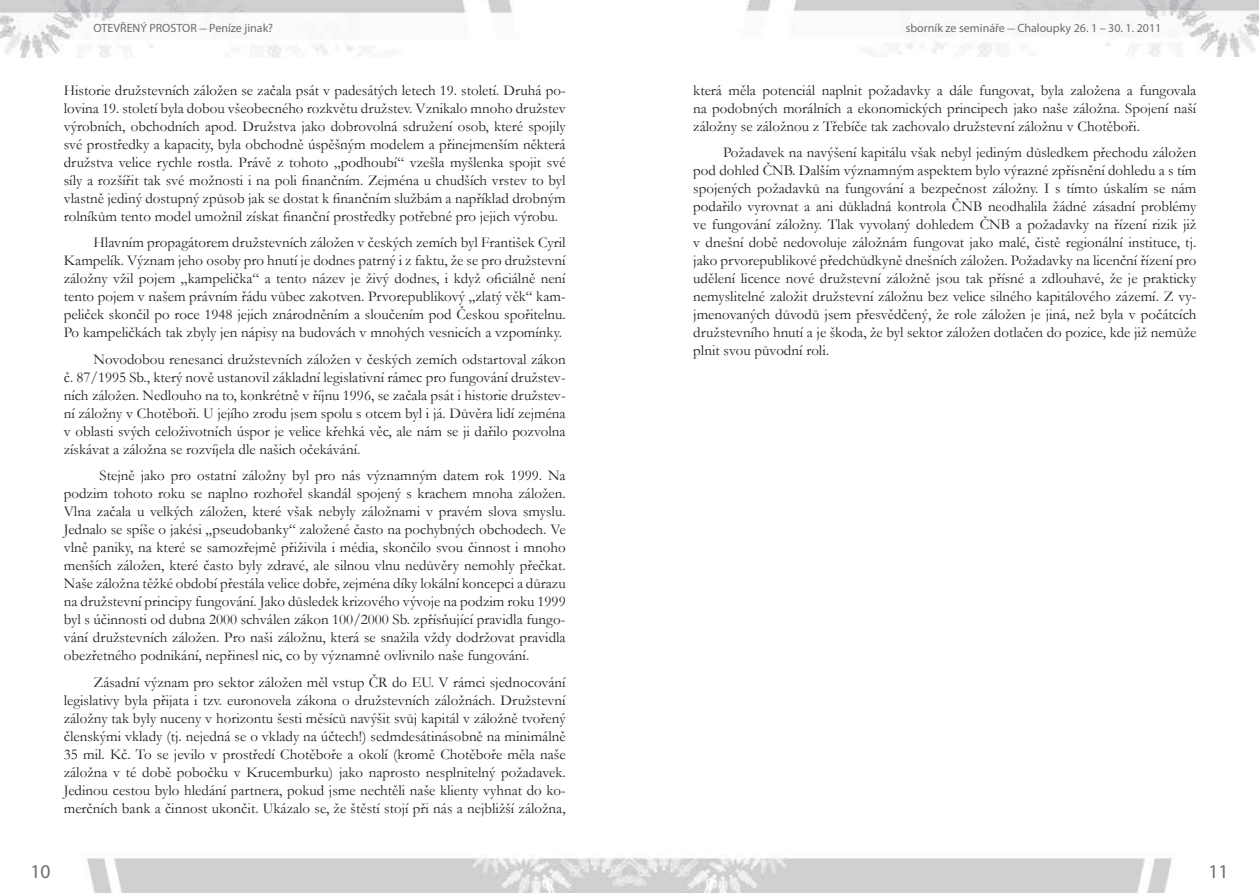
<style>
.page{position:relative;width:1259px;height:893px;background:#fff}
.page>*{position:absolute;margin:0;border:0;box-sizing:border-box;transform-origin:0 0}
.t1{font:19.5px "Myriad Pro";color:#6c6d70}
.t2{font:15px/18px "Garamond";color:#231f20;text-align:justify}
.t3{font:12px "Myriad Pro";color:#6c6d70}
.s1{font-family:"Garamond";font-size:15px}
</style>
<div class="page">
<img style="left:0;top:0;width:513px;height:58px">
<img style="left:87px;top:854px;width:1085px;height:39px">
<img style="left:746px;top:0;width:513px;height:56px">
<p class="t3" style="left:94px;top:21px;width:181px">OTEVŘENÝ PROSTOR <span class="s1">–</span> Peníze jinak?</p>
<p class="t3" style="left:905px;top:21px;width:257px">sborník ze semináře <span class="s1">–</span> Chaloupky 26. 1 – 30. 1. 2011</p>
<p class="t2" style="left:64px;top:81px;width:503px">Historie družstevních záložen se začala psát v padesátých letech 19. století. Druhá po&shy;lovina 19. století byla dobou všeobecného rozkvětu družstev. Vznikalo mnoho družstev výrobních, obchodních apod. Družstva jako dobrovolná sdružení osob, které spojily své prostředky a kapacity, byla obchodně úspěšným modelem a přinejmenším některá družstva velice rychle rostla. Právě z tohoto „podhoubí“ vzešla myšlenka spojit své síly a rozšířit tak své možnosti i na poli finančním. Zejména u chudších vrstev to byl vlastně jediný dostupný způsob jak se dostat k finančním službám a například drobným rolníkům tento model umožnil získat finanční prostředky potřebné pro jejich výrobu.</p>
<p class="t2" style="left:64px;top:233px;width:503px;text-indent:30px">Hlavním propagátorem družstevních záložen v českých zemích byl František Cyril Kampelík. Význam jeho osoby pro hnutí je dodnes patrný i z faktu, že se pro družstevní záložny vžil pojem „kampelička“ a tento název je živý dodnes, i když oficiálně není tento pojem v našem právním řádu vůbec zakotven. Prvorepublikový „zlatý věk“ kam&shy;peliček skončil po roce 1948 jejich znárodněním a sloučením pod Českou spořitelnu.<br>Po kampeličkách tak zbyly jen nápisy na budovách v mnohých vesnicích a vzpomínky.</p>
<p class="t2" style="left:64px;top:350px;width:503px;text-indent:30px">Novodobou renesanci družstevních záložen v českých zemích odstartoval zákon č. 87/1995 Sb., který nově ustanovil základní legislativní rámec pro fungování družstev&shy;ních záložen. Nedlouho na to, konkrétně v říjnu 1996, se začala psát i historie družstev&shy;ní záložny v Chotěboři. U jejího zrodu jsem spolu s otcem byl i já. Důvěra lidí zejména v oblasti svých celoživotních úspor je velice křehká věc, ale nám se ji dařilo pozvolna získávat a záložna se rozvíjela dle našich očekávání.</p>
<p class="t2" style="left:64px;top:466px;width:503px;text-indent:36px">Stejně jako pro ostatní záložny byl pro nás významným datem rok 1999. Na podzim tohoto roku se naplno rozhořel skandál spojený s krachem mnoha záložen.<br>Vlna začala u velkých záložen, které však nebyly záložnami v pravém slova smyslu.<br>Jednalo se spíše o jakési „pseudobanky“ založené často na pochybných obchodech. Ve vlně paniky, na které se samozřejmě přiživila i média, skončilo svou činnost i mnoho menších záložen, které často byly zdravé, ale silnou vlnu nedůvěry nemohly přečkat.<br>Naše záložna těžké období přestála velice dobře, zejména díky lokální koncepci a důrazu na družstevní principy fungování. Jako důsledek krizového vývoje na podzim roku 1999 byl s účinnosti od dubna 2000 schválen zákon 100/2000 Sb. zpřísňující pravidla fungo&shy;vání družstevních záložen. Pro naši záložnu, která se snažila vždy dodržovat pravidla obezřetného podnikání, nepřinesl nic, co by významně ovlivnilo naše fungování.</p>
<p class="t2" style="left:64px;top:673px;width:503px;text-indent:30px">Zásadní význam pro sektor záložen měl vstup ČR do EU. V rámci sjednocování legislativy byla přijata i tzv. euronovela zákona o družstevních záložnách. Družstevní záložny tak byly nuceny v horizontu šesti měsíců navýšit svůj kapitál v záložně tvořený členskými vklady (tj. nejedná se o vklady na účtech!) sedmdesátinásobně na minimálně 35 mil. Kč. To se jevilo v prostředí Chotěboře a okolí (kromě Chotěboře měla naše záložna v té době pobočku v Krucemburku) jako naprosto nesplnitelný požadavek.<br>Jedinou cestou bylo hledání partnera, pokud jsme nechtěli naše klienty vyhnat do ko&shy;merčních bank a činnost ukončit. Ukázalo se, že štěstí stojí při nás a nejbližší záložna,</p>
<p class="t2" style="left:693px;top:81px;width:504px">která měla potenciál naplnit požadavky a dále fungovat, byla založena a fungovala na podobných morálních a ekonomických principech jako naše záložna. Spojení naší záložny se záložnou z Třebíče tak zachovalo družstevní záložnu v Chotěboři.</p>
<p class="t2" style="left:693px;top:143px;width:504px;text-indent:30px">Požadavek na navýšení kapitálu však nebyl jediným důsledkem přechodu záložen pod dohled ČNB. Dalším významným aspektem bylo výrazné zpřísnění dohledu a s tím spojených požadavků na fungování a bezpečnost záložny. I s tímto úskalím se nám podařilo vyrovnat a ani důkladná kontrola ČNB neodhalila žádné zásadní problémy ve fungování záložny. Tlak vyvolaný dohledem ČNB a požadavky na řízení rizik již v dnešní době nedovoluje záložnám fungovat jako malé, čistě regionální instituce, tj. jako prvorepublikové předchůdkyně dnešních záložen. Požadavky na licenční řízení pro udělení licence nové družstevní záložně jsou tak přísné a zdlouhavé, že je prakticky nemyslitelné založit družstevní záložnu bez velice silného kapitálového zázemí. Z vy&shy;jmenovaných důvodů jsem přesvědčený, že role záložen je jiná, než byla v počátcích družstevního hnutí a je škoda, že byl sektor záložen dotlačen do pozice, kde již nemůže plnit svou původní roli.</p>
<h1 class="t1" style="left:30px;top:860px;width:22px">10</h1>
<h1 class="t1" style="left:1208px;top:860px;width:22px">11</h1>
</div>
